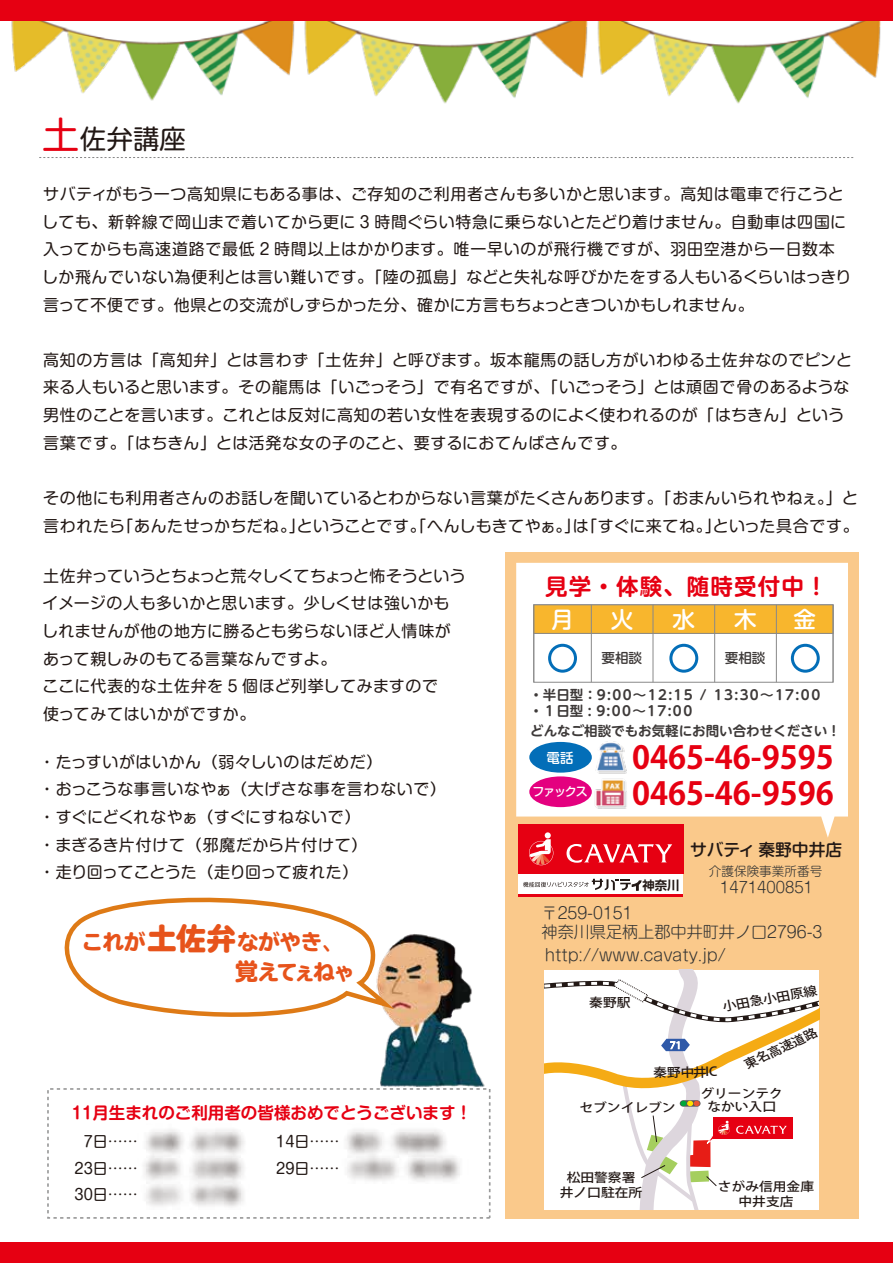
<style>
.page{position:relative;width:893px;height:1263px;background:#fff}
.page>*{position:absolute;margin:0;border:0;box-sizing:border-box;transform-origin:0 0}
.t1{font:700 31.5px "Koz Go Pro";color:#e60012}
.t2{font:26.55px "Shin M Go Pr 6";color:#221815}
.t3{font:800 22.95px "TBUDR Go Std";color:#e7531b}
.t4{font:700 22.5px "UD Shin M Go Pr 6 De";letter-spacing:.05em;color:#e60012}
.t5{font:500 22.5px "Shin M Go Pr 6";color:#fff}
.t6{font:800 21.3px "TBUDR Go Std";color:#e7531b}
.t7{font:500 16.8px "Shin M Go Pro";color:#221815}
.t8{font:700 16.5px "Shin M Go Pr 6 De";color:#e60012}
.t9{font:300 16.05px/19.4px "Shin M Go Pro";color:#323333}
.t10{font:15.9px/27.6px "Shin M Go Pr 6";letter-spacing:.03em;color:#221815}
.t11{font:300 15.15px "Shin M Go Pro";color:#323333}
.t12{font:15px "Shin M Go Pr 6";color:#221815}
.t13{font:700 13.5px/16.2px "UD Shin M Go Pr 6 De";letter-spacing:.1em;color:#3e3a39}
.t14{font:700 13.5px "UD Shin M Go Pr 6 De";color:#3e3a39}
.t15{font:500 13.5px "UD Shin M Go Pr 6";color:#3e3a39}
.t16{font:500 13.5px "Shin M Go Pr 6";color:#fff}
.t17{font:300 12.6px "Shin M Go Pro";color:#323333}
.t18{font:500 12.3px/14.9px "Koz Go Pro";color:#221815;text-align:center;scale:1.11 1}
.t19{font:500 12.3px "Koz Go Pro";color:#221815;scale:1.1 1}
.t20{font:500 12.3px "Koz Go Pro";color:#221815;scale:1.07 1}
.t21{font:700 12.3px "UD Shin Go Pro De";color:#221815}
.t22{font:500 12px "Shin M Go Pr 6";letter-spacing:-.1em;color:#fff}
.s1{font-size:37.2px;color:#e60012}
.s2{font-size:30.3px}
.s3{font-weight:700}
.s4{font-size:21.3px}
</style>
<div class="page">
<img style="left:0;top:20px;width:271px;height:81px">
<img style="left:626px;top:20px;width:267px;height:138px">
<img style="left:271px;top:20px;width:355px;height:84px">
<div style="left:0;top:1242px;width:893px;height:21px;background:#e60012"></div>
<div style="left:0;top:0;width:893px;height:20px;background:#e60012"></div>
<img style="left:296px;top:1106px;width:213px;height:113px">
<img style="left:94px;top:1206px;width:196px;height:13px">
<img style="left:96px;top:1088px;width:196px;height:118px">
<img style="left:296px;top:1088px;width:198px;height:118px">
<svg style="left:39px;top:157px;width:814px;height:1px"></svg>
<div style="left:506px;top:552px;width:353px;height:666px;background:#fac98b;border-radius:18px"></div>
<svg style="left:545px;top:970px;width:275px;height:239px;background:#f6ece5"></svg>
<svg style="left:516px;top:563px;width:332px;height:275px;background:#fcf9f6"></svg>
<img style="left:587px;top:734px;width:46px;height:45px">
<div style="left:529px;top:742px;width:63px;height:31px;background:#036eb8;border-radius:50%"></div>
<img style="left:589px;top:772px;width:44px;height:44px">
<div style="left:529px;top:776px;width:63px;height:31px;background:#e4007f;border-radius:50%"></div>
<div style="left:534px;top:605px;width:299px;height:28px;background:#f8b62d"></div>
<hr style="left:776px;top:605px;width:1px;height:77px;background:#898989">
<hr style="left:833px;top:605px;width:1px;height:77px;background:#898989">
<div style="left:534px;top:605px;width:299px;height:29px;border:1px solid #898989"></div>
<hr style="left:591px;top:605px;width:1px;height:77px;background:#898989">
<hr style="left:533px;top:605px;width:1px;height:77px;background:#898989">
<hr style="left:653px;top:605px;width:1px;height:77px;background:#898989">
<hr style="left:714px;top:605px;width:1px;height:77px;background:#898989">
<div style="left:791px;top:644px;width:29px;height:29px;border:3px solid #036eb8;border-radius:50%"></div>
<div style="left:669px;top:644px;width:29px;height:29px;border:3px solid #036eb8;border-radius:50%"></div>
<div style="left:548px;top:644px;width:29px;height:29px;border:3px solid #036eb8;border-radius:50%"></div>
<div style="left:518px;top:874px;width:165px;height:22px;background:#fff"></div>
<div style="left:518px;top:824px;width:165px;height:50px;background:#e60012"></div>
<hr style="left:518px;top:894px;width:165px;height:2px;background:#e60012">
<svg style="left:523px;top:879px;width:118px;height:11px"></svg>
<svg style="left:566px;top:844px;width:106px;height:19px"></svg>
<svg style="left:529px;top:832px;width:24px;height:33px"></svg>
<img style="left:380px;top:934px;width:105px;height:153px">
<svg style="left:64px;top:897px;width:326px;height:130px"></svg>
<h2 class="t2" style="left:42px;top:118px;width:146px"><span class="s1">土</span>佐弁講座</h2>
<p class="t10" style="left:42px;top:179px;width:811px">サバティがもう一つ高知県にもある事は、ご存知のご利用者さんも多いかと思います。高知は電車で行こうとしても、新幹線で岡山まで着いてから更に 3 時間ぐらい特急に乗らないとたどり着けません。自動車は四国に入ってからも高速道路で最低 2 時間以上はかかります。唯一早いのが飛行機ですが、羽田空港から一日数本しか飛んでいない為便利とは言い難いです。「陸の孤島」などと失礼な呼びかたをする人もいるくらいはっきり言って不便です。他県との交流がしずらかった分、確かに方言もちょっときついかもしれません。</p>
<p class="t10" style="left:43px;top:345px;width:810px">高知の方言は「高知弁」とは言わず「土佐弁」と呼びます。坂本龍馬の話し方がいわゆる土佐弁なのでピンと来る人もいると思います。その龍馬は「いごっそう」で有名ですが、「いごっそう」とは頑固で骨のあるような男性のことを言います。これとは反対に高知の若い女性を表現するのによく使われるのが「はちきん」という言葉です。「はちきん」とは活発な女の子のこと、要するにおてんばさんです。</p>
<p class="t10" style="left:43px;top:483px;width:817px">その他にも利用者さんのお話しを聞いているとわからない言葉がたくさんあります。「おまんいられやねぇ。」と言われたら「あんたせっかちだね。」ということです。「へんしもきてやぁ。」は「すぐに来てね。」といった具合です。</p>
<p class="t10" style="left:42px;top:561px;width:425px">土佐弁っていうとちょっと荒々しくてちょっと怖そうというイメージの人も多いかと思います。少しくせは強いかもしれませんが他の地方に勝るとも劣らないほど人情味があって親しみのもてる言葉なんですよ。<br>ここに代表的な土佐弁を 5 個ほど列挙してみますので<br>使ってみてはいかがですか。</p>
<p class="t10" style="left:39px;top:747px;width:409px">・たっすいがはいかん（弱々しいのはだめだ）<br>・おっこうな事言いなやぁ（大げさな事を言わないで）・すぐにどくれなやぁ（すぐにすねないで）<br>・まぎるき片付けて（邪魔だから片付けて）<br>・走り回ってことうた（走り回って疲れた）</p>
<h3 class="t4" style="left:545px;top:567px;width:284px">見学・体験、随時受付中！</h3>
<h3 class="t5" style="left:551px;top:601px;width:24px">月</h3>
<h3 class="t5" style="left:611px;top:601px;width:24px">火</h3>
<h3 class="t5" style="left:673px;top:601px;width:24px">水</h3>
<h3 class="t5" style="left:734px;top:601px;width:24px">木</h3>
<h3 class="t5" style="left:793px;top:601px;width:24px">金</h3>
<p class="t15" style="left:601px;top:647px;width:42px">要相談</p>
<p class="t15" style="left:725px;top:647px;width:42px">要相談</p>
<p class="t13" style="left:529px;top:686px;width:292px">・半日型：9:00～12:15 / 13:30～17:00・１日型 : 9:00～17:00</p>
<p class="t14" style="left:530px;top:719px;width:312px">どんなご相談でもお気軽にお問い合わせください！</p>
<p class="t16" style="left:547px;top:747px;width:28px">電話</p>
<h1 class="t1" style="left:632px;top:738px;width:203px">0465-46-9595</h1>
<p class="t22" style="left:532px;top:782px;width:57px">ファックス</p>
<h1 class="t1" style="left:632px;top:773px;width:203px">0465-46-9596</h1>
<p class="t7" style="left:690px;top:836px;width:153px">サバティ 秦野中井店</p>
<p class="t11" style="left:720px;top:875px;width:94px">1471400851</p>
<p class="t17" style="left:709px;top:861px;width:115px">介護保険事業所番号</p>
<p class="t21" style="left:643px;top:875px;width:39px">神奈川</p>
<h3 class="t6" style="left:82px;top:930px;width:263px">これが<span class="s2">土佐弁</span>ながやき<span class="s3">、</span></h3>
<h3 class="t3" style="left:82px;top:959px;width:274px">　　　　　　 覚<span class="s4">えてぇねゃ</span></h3>
<p class="t8" style="left:72px;top:1099px;width:402px">11月生まれのご利用者の皆様おめでとうございます！</p>
<p class="t12" style="left:84px;top:1129px;width:56px">7日……</p>
<p class="t12" style="left:276px;top:1129px;width:65px">14日……</p>
<p class="t12" style="left:75px;top:1156px;width:65px">23日……</p>
<p class="t12" style="left:276px;top:1156px;width:65px">29日……</p>
<p class="t12" style="left:75px;top:1182px;width:65px">30日……</p>
<p class="t9" style="left:542px;top:901px;width:282px">〒259-0151<br>神奈川県足柄上郡中井町井ノ口2796-3</p>
<p class="t9" style="left:545px;top:943px;width:182px">http://www.cavaty.jp/</p>
<p class="t19" style="left:722px;top:999px;width:88px;rotate:-10deg">小田急小田原線</p>
<p class="t20" style="left:742px;top:1057px;width:75px;rotate:-25deg">東名高速道路</p>
<p class="t18" style="left:589px;top:995px;width:39px">秦野駅</p>
<p class="t18" style="left:653px;top:1066px;width:59px;rotate:-1deg">秦野中井IC</p>
<p class="t18" style="left:700px;top:1088px;width:76px;line-height:12.3px">グリーンテクなかい入口</p>
<p class="t18" style="left:579px;top:1101px;width:88px">セブンイレブン</p>
<p class="t18" style="left:560px;top:1171px;width:76px">松田警察署井ノ口駐在所</p>
<p class="t18" style="left:718px;top:1179px;width:88px">さがみ信用金庫中井支店</p>
</div>
